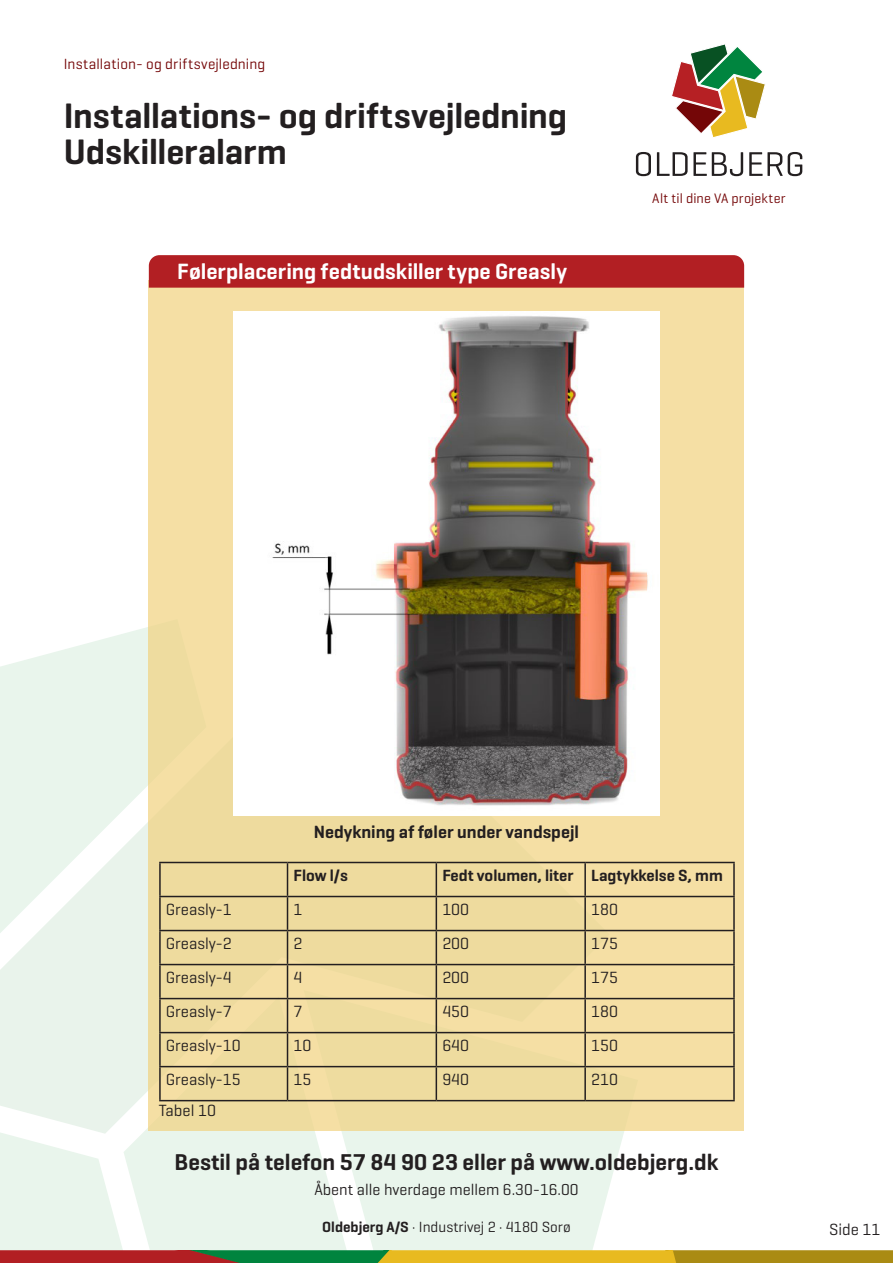
<style>
.page{position:relative;width:893px;height:1263px;background:#fff}
.page>*{position:absolute;margin:0;border:0;box-sizing:border-box;transform-origin:0 0}
.t1{font:600 36px/36px "Geogrotesque";letter-spacing:-.005em;color:#231f20}
.t2{font:600 23.25px "Geogrotesque";color:#231f20}
.t3{font:600 22.5px "Geogrotesque";color:#fff}
.t4{font:600 18px "Geogrotesque";color:#231f20}
.Brød_9pkt_på_10_8{font:16.5px "Geogrotesque";color:#231f20}
.Brød_9pkt_på_10_8-2{font:600 16.5px "Geogrotesque";color:#231f20}
.t5{font:16.05px "Geogrotesque";color:#231f20}
.t6{font:15px "Geogrotesque";color:#231f20}
.t7{font:15px "Geogrotesque";letter-spacing:.01em;color:#740607}
.t8{font:13.95px "Geogrotesque";letter-spacing:.01em;color:#740607}
.s1{font-weight:600}
</style>
<div class="page">
<div style="left:0;top:952px;width:149px;height:167px;background:#e9f3eb"></div>
<svg style="left:109px;top:972px;width:40px;height:147px;background:#eaf3ea"></svg>
<svg style="left:0;top:603px;width:149px;height:349px;fill:#e9f5ec"></svg>
<svg style="left:672px;top:44px;width:94px;height:93px"></svg>
<svg style="left:636px;top:152px;width:15px;height:24px"></svg>
<svg style="left:657px;top:152px;width:86px;height:24px"></svg>
<svg style="left:749px;top:152px;width:53px;height:24px"></svg>
<svg style="left:0;top:1119px;width:893px;height:144px"></svg>
<div style="left:149px;top:280px;width:595px;height:851px;background:#f5dfa4"></div>
<div style="left:149px;top:255px;width:595px;height:33px;background:#b21f23"></div>
<hr style="left:159px;top:862px;width:128px;height:1px;background:#231f20">
<hr style="left:159px;top:863px;width:2px;height:33px;background:#231f20">
<hr style="left:287px;top:862px;width:149px;height:1px;background:#231f20">
<hr style="left:287px;top:863px;width:1px;height:33px;background:#231f20">
<hr style="left:436px;top:862px;width:149px;height:1px;background:#231f20">
<hr style="left:436px;top:863px;width:1px;height:33px;background:#231f20">
<hr style="left:585px;top:862px;width:150px;height:1px;background:#231f20">
<hr style="left:584px;top:863px;width:2px;height:33px;background:#231f20">
<hr style="left:733px;top:863px;width:2px;height:33px;background:#231f20">
<hr style="left:159px;top:896px;width:128px;height:1px;background:#231f20">
<hr style="left:159px;top:897px;width:2px;height:33px;background:#231f20">
<hr style="left:287px;top:896px;width:149px;height:1px;background:#231f20">
<hr style="left:287px;top:897px;width:1px;height:33px;background:#231f20">
<hr style="left:436px;top:896px;width:149px;height:1px;background:#231f20">
<hr style="left:436px;top:897px;width:1px;height:33px;background:#231f20">
<hr style="left:585px;top:896px;width:150px;height:1px;background:#231f20">
<hr style="left:584px;top:897px;width:2px;height:33px;background:#231f20">
<hr style="left:733px;top:897px;width:2px;height:33px;background:#231f20">
<hr style="left:159px;top:930px;width:128px;height:1px;background:#231f20">
<hr style="left:159px;top:931px;width:2px;height:33px;background:#231f20">
<hr style="left:287px;top:930px;width:149px;height:1px;background:#231f20">
<hr style="left:287px;top:931px;width:1px;height:33px;background:#231f20">
<hr style="left:436px;top:930px;width:149px;height:1px;background:#231f20">
<hr style="left:436px;top:931px;width:1px;height:33px;background:#231f20">
<hr style="left:585px;top:930px;width:150px;height:1px;background:#231f20">
<hr style="left:584px;top:931px;width:2px;height:33px;background:#231f20">
<hr style="left:733px;top:931px;width:2px;height:33px;background:#231f20">
<hr style="left:159px;top:964px;width:128px;height:1px;background:#231f20">
<hr style="left:159px;top:965px;width:2px;height:33px;background:#231f20">
<hr style="left:287px;top:964px;width:149px;height:1px;background:#231f20">
<hr style="left:287px;top:965px;width:1px;height:33px;background:#231f20">
<hr style="left:436px;top:964px;width:149px;height:1px;background:#231f20">
<hr style="left:436px;top:965px;width:1px;height:33px;background:#231f20">
<hr style="left:585px;top:964px;width:150px;height:1px;background:#231f20">
<hr style="left:584px;top:965px;width:2px;height:33px;background:#231f20">
<hr style="left:733px;top:965px;width:2px;height:33px;background:#231f20">
<hr style="left:159px;top:998px;width:128px;height:1px;background:#231f20">
<hr style="left:159px;top:999px;width:2px;height:33px;background:#231f20">
<hr style="left:287px;top:998px;width:149px;height:1px;background:#231f20">
<hr style="left:287px;top:999px;width:1px;height:33px;background:#231f20">
<hr style="left:436px;top:998px;width:149px;height:1px;background:#231f20">
<hr style="left:436px;top:999px;width:1px;height:33px;background:#231f20">
<hr style="left:585px;top:998px;width:150px;height:1px;background:#231f20">
<hr style="left:584px;top:999px;width:2px;height:33px;background:#231f20">
<hr style="left:733px;top:999px;width:2px;height:33px;background:#231f20">
<hr style="left:159px;top:1032px;width:128px;height:1px;background:#231f20">
<hr style="left:159px;top:1033px;width:2px;height:33px;background:#231f20">
<hr style="left:287px;top:1032px;width:149px;height:1px;background:#231f20">
<hr style="left:287px;top:1033px;width:1px;height:33px;background:#231f20">
<hr style="left:436px;top:1032px;width:149px;height:1px;background:#231f20">
<hr style="left:436px;top:1033px;width:1px;height:33px;background:#231f20">
<hr style="left:585px;top:1032px;width:150px;height:1px;background:#231f20">
<hr style="left:584px;top:1033px;width:2px;height:33px;background:#231f20">
<hr style="left:733px;top:1033px;width:2px;height:33px;background:#231f20">
<hr style="left:159px;top:1066px;width:128px;height:1px;background:#231f20">
<hr style="left:159px;top:1067px;width:2px;height:33px;background:#231f20">
<hr style="left:287px;top:1066px;width:149px;height:1px;background:#231f20">
<hr style="left:287px;top:1067px;width:1px;height:33px;background:#231f20">
<hr style="left:436px;top:1066px;width:149px;height:1px;background:#231f20">
<hr style="left:436px;top:1067px;width:1px;height:33px;background:#231f20">
<hr style="left:585px;top:1066px;width:150px;height:1px;background:#231f20">
<hr style="left:584px;top:1067px;width:2px;height:33px;background:#231f20">
<hr style="left:733px;top:1067px;width:2px;height:33px;background:#231f20">
<hr style="left:159px;top:1100px;width:128px;height:1px;background:#231f20">
<hr style="left:287px;top:1100px;width:149px;height:1px;background:#231f20">
<hr style="left:436px;top:1100px;width:149px;height:1px;background:#231f20">
<hr style="left:585px;top:1100px;width:150px;height:1px;background:#231f20">
<img style="left:234px;top:312px;width:425px;height:504px">
<p class="t7" style="left:64px;top:54px;width:203px">Installation- og driftsvejledning</p>
<p class="t1" style="left:64px;top:97px;width:505px">Installations- og driftsvejledning<br>Udskilleralarm</p>
<p class="t3" style="left:177px;top:258px;width:391px">Følerplacering fedtudskiller type Greasly</p>
<p class="t8" style="left:652px;top:190px;width:135px">Alt til dine VA projekter</p>
<p class="t4" style="left:314px;top:820px;width:266px">Nedykning af føler under vandspejl</p>
<p class="Brød_9pkt_på_10_8-2" style="left:293px;top:865px;width:56px">Flow l/s</p>
<p class="Brød_9pkt_på_10_8-2" style="left:442px;top:865px;width:133px">Fedt volumen, liter</p>
<p class="Brød_9pkt_på_10_8-2" style="left:591px;top:865px;width:133px">Lagtykkelse S, mm</p>
<p class="Brød_9pkt_på_10_8" style="left:166px;top:899px;width:67px">Greasly-1</p>
<p class="Brød_9pkt_på_10_8" style="left:293px;top:899px;width:10px">1</p>
<p class="Brød_9pkt_på_10_8" style="left:442px;top:899px;width:28px">100</p>
<p class="Brød_9pkt_på_10_8" style="left:591px;top:899px;width:28px">180</p>
<p class="Brød_9pkt_på_10_8" style="left:166px;top:933px;width:67px">Greasly-2</p>
<p class="Brød_9pkt_på_10_8" style="left:293px;top:933px;width:10px">2</p>
<p class="Brød_9pkt_på_10_8" style="left:442px;top:933px;width:28px">200</p>
<p class="Brød_9pkt_på_10_8" style="left:591px;top:933px;width:28px">175</p>
<p class="Brød_9pkt_på_10_8" style="left:166px;top:967px;width:67px">Greasly-4</p>
<p class="Brød_9pkt_på_10_8" style="left:293px;top:967px;width:10px">4</p>
<p class="Brød_9pkt_på_10_8" style="left:442px;top:967px;width:28px">200</p>
<p class="Brød_9pkt_på_10_8" style="left:591px;top:967px;width:28px">175</p>
<p class="Brød_9pkt_på_10_8" style="left:166px;top:1001px;width:67px">Greasly-7</p>
<p class="Brød_9pkt_på_10_8" style="left:293px;top:1001px;width:10px">7</p>
<p class="Brød_9pkt_på_10_8" style="left:442px;top:1001px;width:28px">450</p>
<p class="Brød_9pkt_på_10_8" style="left:591px;top:1001px;width:28px">180</p>
<p class="Brød_9pkt_på_10_8" style="left:166px;top:1035px;width:76px">Greasly-10</p>
<p class="Brød_9pkt_på_10_8" style="left:293px;top:1035px;width:19px">10</p>
<p class="Brød_9pkt_på_10_8" style="left:442px;top:1035px;width:28px">640</p>
<p class="Brød_9pkt_på_10_8" style="left:591px;top:1035px;width:28px">150</p>
<p class="Brød_9pkt_på_10_8" style="left:166px;top:1069px;width:76px">Greasly-15</p>
<p class="Brød_9pkt_på_10_8" style="left:293px;top:1069px;width:19px">15</p>
<p class="Brød_9pkt_på_10_8" style="left:442px;top:1069px;width:28px">940</p>
<p class="Brød_9pkt_på_10_8" style="left:591px;top:1069px;width:28px">210</p>
<p class="Brød_9pkt_på_10_8" style="left:159px;top:1100px;width:59px">Tabel 10</p>
<p class="t2" style="left:175px;top:1147px;width:545px">Bestil på telefon 57 84 90 23 eller på www.oldebjerg.dk</p>
<p class="t5" style="left:314px;top:1179px;width:266px">Åbent alle hverdage mellem 6.30-16.00</p>
<p class="t6" style="left:322px;top:1217px;width:250px"><span class="s1">Oldebjerg A/S</span> · Industrivej 2 · 4180 Sorø</p>
<p class="Brød_9pkt_på_10_8" style="left:829px;top:1219px;width:53px">Side 11</p>
</div>
